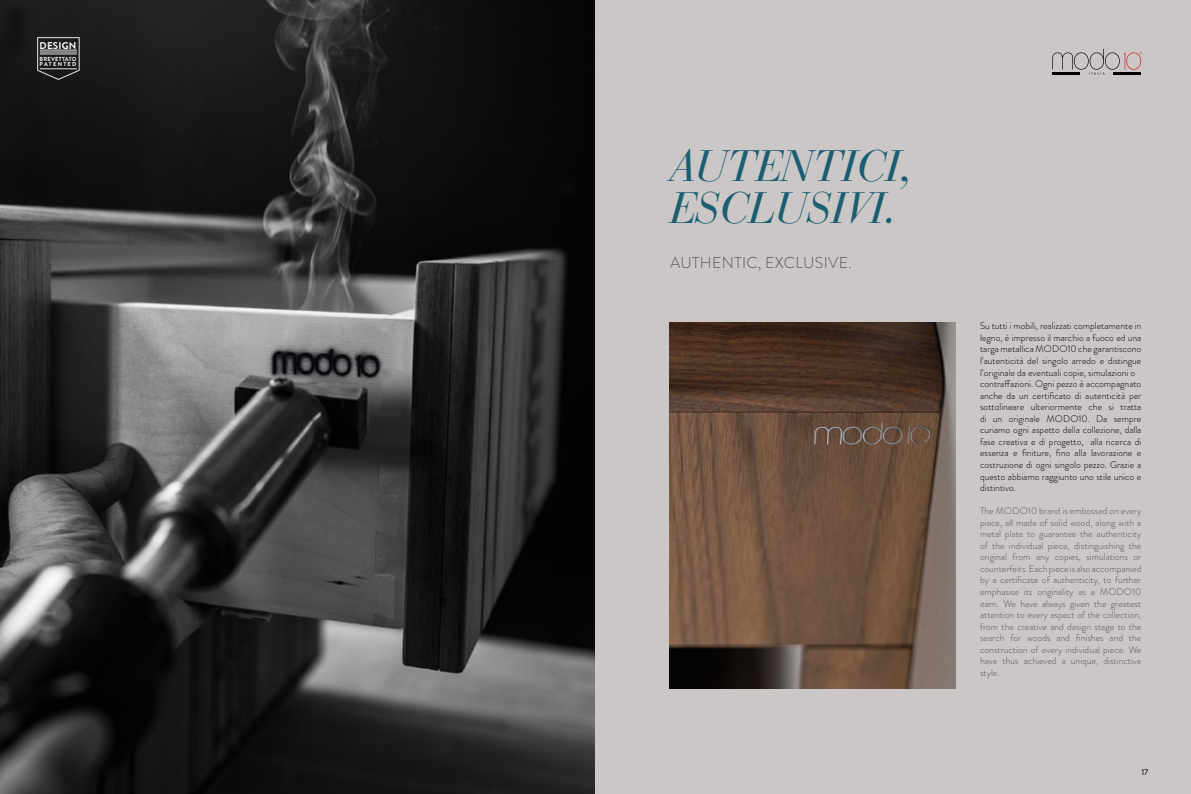
<style>
.page{position:relative;width:1191px;height:794px;background:#fff}
.page>*{position:absolute;margin:0;border:0;box-sizing:border-box;transform-origin:0 0}
.t1{font:italic 43.75px "Bauer Bodoni Std";color:#1b5e71}
.t2{font:300 15.75px "Brandon Grotesque";letter-spacing:.02em;color:#565656}
.t3{font:700 9.8px "Brandon Grotesque";letter-spacing:.02em;color:#fff}
.t4{font:300 9.62px/11.5px "Brandon Grotesque";color:#000}
.t5{font:300 9.62px/11.5px "Brandon Grotesque";color:#565656;text-align:justify}
.t6{font:8.75px "Brandon Grotesque";color:#000}
.t7{font:700 5.77px "Brandon Grotesque";letter-spacing:.045em;color:#fff}
.t8{font:700 5.77px "Brandon Grotesque";letter-spacing:.215em;color:#fff}
</style>
<div class="page">
<img style="left:0;top:0;width:595px;height:794px">
<div style="left:595px;top:0;width:596px;height:794px;background:#cac7c6"></div>
<svg style="left:1052px;top:48px;width:89px;height:27px"></svg>
<img style="left:670px;top:322px;width:285px;height:366px">
<svg style="left:37px;top:37px;width:43px;height:43px;background:#3b3b3b"></svg>
<p class="t3" style="left:40px;top:38px;width:38px">DESIGN</p>
<p class="t7" style="left:40px;top:55px;width:39px">BREVETTATO</p>
<p class="t8" style="left:40px;top:60px;width:38px">PATENTED</p>
<p class="t1" style="left:670px;top:140px;width:244px">AUTENTICI,</p>
<p class="t1" style="left:670px;top:182px;width:228px">ESCLUSIVI.</p>
<p class="t2" style="left:670px;top:252px;width:183px">AUTHENTIC, EXCLUSIVE.</p>
<p class="t4" style="left:980px;top:320px;width:163px">Su tutti i mobili, realizzati completamente in</p>
<p class="t4" style="left:980px;top:332px;width:163px">legno, è impresso il marchio a fuoco ed una targa metallica MODO10 che garantiscono</p>
<p class="t4" style="left:980px;top:355px;width:163px">l’autenticità del singolo arredo e distingue l’originale da eventuali copie, simulazioni o</p>
<p class="t4" style="left:980px;top:378px;width:163px;text-align:justify">contraffazioni. Ogni pezzo è accompagnato anche da un certificato di autenticità per sottolineare ulteriormente che si tratta di un originale MODO10. Da sempre curiamo ogni aspetto della collezione, dalla fase creativa e di progetto, alla ricerca di essenza e finiture, fino alla lavorazione e costruzione di ogni singolo pezzo. Grazie a questo abbiamo raggiunto uno stile unico e distintivo.</p>
<p class="t5" style="left:980px;top:505px;width:163px">The MODO10 brand is embossed on every piece, all made of solid wood, along with a metal plate to guarantee the authenticity of the individual piece, distinguishing the original from any copies, simulations or counterfeits. Each piece is also accompanied by a certificate of authenticity, to further emphasise its originality as a MODO10 item. We have always given the greatest attention to every aspect of the collection, from the creative and design stage to the search for woods and finishes and the construction of every individual piece. We have thus achieved a unique, distinctive style.</p>
<p class="t6" style="left:1141px;top:766px;width:8px">17</p>
</div>
